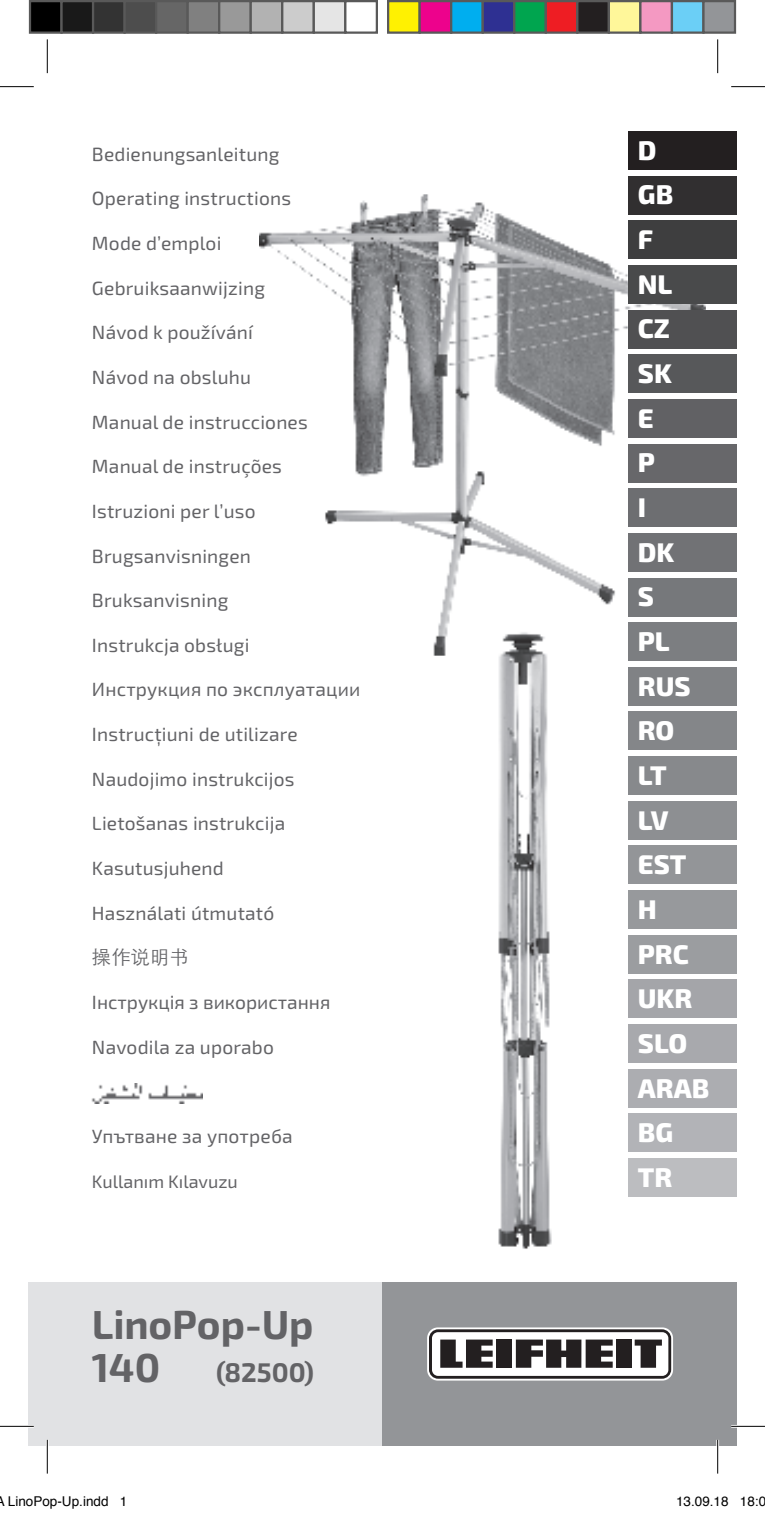
<style>
.page{position:relative;width:765px;height:1513px;background:#fff}
.page>*{position:absolute;margin:0;border:0;box-sizing:border-box;transform-origin:0 0}
.t1{font:700 40.5px/42.8px "Exo 2";letter-spacing:-.005em;color:#636366}
.t2{font:800 27px/44.6px "Exo 2";color:#fff}
.t3{font:700 27px "Exo 2";color:#636366}
.t4{font:19.12px "Exo 2";letter-spacing:.01em;color:#636366}
.t5{font:300 19.12px "ST Heiti TC";letter-spacing:.01em;color:#636366}
.t6{font:18px "Exo 2";color:#636366}
.t7{font:13.5px "Helvetica";color:#000}
</style>
<div class="page">
<img style="left:259px;top:194px;width:446px;height:461px">
<div style="left:28px;top:1281px;width:354px;height:164px;background:#e1e2e4"></div>
<div style="left:382px;top:1281px;width:354px;height:164px;background:#939598"></div>
<svg style="left:427px;top:1327px;width:245px;height:53px"></svg>
<div style="left:429px;top:1329px;width:241px;height:49px;background:#231f20;border-radius:9px"></div>
<div style="left:432px;top:1332px;width:236px;height:44px;background:#fff;border-radius:6px"></div>
<svg style="left:440px;top:1339px;width:52px;height:28px"></svg>
<div style="left:496px;top:1339px;width:15px;height:28px;background:#231f20"></div>
<svg style="left:515px;top:1339px;width:97px;height:28px"></svg>
<svg style="left:634px;top:1339px;width:27px;height:28px"></svg>
<div style="left:616px;top:1339px;width:15px;height:28px;background:#231f20"></div>
<div style="left:628px;top:131px;width:108px;height:39px;background:#231f20"></div>
<div style="left:628px;top:176px;width:108px;height:38px;background:#312f30"></div>
<div style="left:628px;top:221px;width:108px;height:38px;background:#3e3e3f"></div>
<div style="left:628px;top:265px;width:108px;height:38px;background:#494a4b"></div>
<div style="left:628px;top:310px;width:108px;height:38px;background:#505052"></div>
<div style="left:628px;top:355px;width:108px;height:38px;background:#57585a"></div>
<div style="left:628px;top:399px;width:108px;height:38px;background:#616164"></div>
<div style="left:628px;top:444px;width:108px;height:38px;background:#67676a"></div>
<div style="left:628px;top:488px;width:108px;height:39px;background:#6d6e71"></div>
<div style="left:628px;top:533px;width:108px;height:38px;background:#717275"></div>
<div style="left:628px;top:578px;width:108px;height:38px;background:#76787b"></div>
<div style="left:628px;top:622px;width:108px;height:39px;background:#7c7e81"></div>
<div style="left:628px;top:667px;width:108px;height:38px;background:#808285"></div>
<div style="left:628px;top:712px;width:108px;height:38px;background:#848689"></div>
<div style="left:628px;top:756px;width:108px;height:39px;background:#87898c"></div>
<div style="left:628px;top:801px;width:108px;height:38px;background:#8d8f92"></div>
<div style="left:628px;top:846px;width:108px;height:38px;background:#939598"></div>
<div style="left:628px;top:890px;width:108px;height:39px;background:#97999c"></div>
<div style="left:628px;top:935px;width:108px;height:38px;background:#9b9da0"></div>
<div style="left:628px;top:980px;width:108px;height:38px;background:#a4a5a9"></div>
<div style="left:628px;top:1024px;width:108px;height:38px;background:#a8a9ad"></div>
<div style="left:628px;top:1069px;width:108px;height:38px;background:#acadb1"></div>
<div style="left:628px;top:1113px;width:108px;height:39px;background:#b2b3b7"></div>
<div style="left:628px;top:1158px;width:108px;height:38px;background:#bcbdc0"></div>
<img style="left:488px;top:616px;width:71px;height:633px">
<img style="left:91px;top:1083px;width:111px;height:20px">
<hr style="left:0;top:1425px;width:34px;height:2px;background:#fff">
<hr style="left:730px;top:1425px;width:34px;height:2px;background:#fff">
<hr style="left:46px;top:1439px;width:3px;height:34px;background:#fff">
<hr style="left:716px;top:1439px;width:2px;height:34px;background:#fff">
<hr style="left:0;top:86px;width:34px;height:1px;background:#000">
<hr style="left:730px;top:86px;width:34px;height:1px;background:#000">
<hr style="left:0;top:1426px;width:34px;height:1px;background:#000">
<hr style="left:730px;top:1426px;width:34px;height:1px;background:#000">
<hr style="left:47px;top:39px;width:1px;height:34px;background:#000">
<hr style="left:47px;top:1439px;width:1px;height:34px;background:#000">
<hr style="left:717px;top:39px;width:1px;height:34px;background:#000">
<hr style="left:717px;top:1439px;width:1px;height:34px;background:#000">
<div style="left:30px;top:1px;width:31px;height:32px;background:#000"></div>
<div style="left:29px;top:0;width:34px;height:34px;border:2px solid #595959"></div>
<div style="left:61px;top:1px;width:32px;height:32px;background:#191919"></div>
<div style="left:60px;top:0;width:34px;height:34px;border:2px solid #595959"></div>
<div style="left:93px;top:1px;width:31px;height:32px;background:#333"></div>
<div style="left:92px;top:0;width:34px;height:34px;border:2px solid #595959"></div>
<div style="left:124px;top:1px;width:32px;height:32px;background:#4d4d4d"></div>
<div style="left:123px;top:0;width:34px;height:34px;border:2px solid #595959"></div>
<div style="left:156px;top:1px;width:31px;height:32px;background:#666"></div>
<div style="left:155px;top:0;width:34px;height:34px;border:2px solid #595959"></div>
<div style="left:187px;top:1px;width:32px;height:32px;background:#808080"></div>
<div style="left:186px;top:0;width:34px;height:34px;border:2px solid #595959"></div>
<div style="left:219px;top:1px;width:31px;height:32px;background:#999"></div>
<div style="left:218px;top:0;width:34px;height:34px;border:2px solid #595959"></div>
<div style="left:250px;top:1px;width:32px;height:32px;background:#b2b2b2"></div>
<div style="left:249px;top:0;width:34px;height:34px;border:2px solid #595959"></div>
<div style="left:282px;top:1px;width:31px;height:32px;background:#ccc"></div>
<div style="left:281px;top:0;width:34px;height:34px;border:2px solid #595959"></div>
<div style="left:313px;top:1px;width:32px;height:32px;background:#e5e5e5"></div>
<div style="left:312px;top:0;width:34px;height:34px;border:2px solid #595959"></div>
<div style="left:344px;top:0;width:34px;height:34px;border:2px solid #595959"></div>
<div style="left:388px;top:1px;width:31px;height:32px;background:#fff101"></div>
<div style="left:387px;top:0;width:33px;height:34px;border:2px solid #595959"></div>
<div style="left:419px;top:1px;width:32px;height:32px;background:#ed028c"></div>
<div style="left:418px;top:0;width:34px;height:34px;border:2px solid #595959"></div>
<div style="left:451px;top:1px;width:31px;height:32px;background:#00aeef"></div>
<div style="left:450px;top:0;width:33px;height:34px;border:2px solid #595959"></div>
<div style="left:482px;top:1px;width:32px;height:32px;background:#2e3092"></div>
<div style="left:481px;top:0;width:34px;height:34px;border:2px solid #595959"></div>
<div style="left:514px;top:1px;width:31px;height:32px;background:#00a54f"></div>
<div style="left:513px;top:0;width:33px;height:34px;border:2px solid #595959"></div>
<div style="left:545px;top:1px;width:32px;height:32px;background:#ee1d23"></div>
<div style="left:544px;top:0;width:34px;height:34px;border:2px solid #595959"></div>
<div style="left:577px;top:1px;width:31px;height:32px;background:#231f20"></div>
<div style="left:576px;top:0;width:33px;height:34px;border:2px solid #595959"></div>
<div style="left:608px;top:1px;width:32px;height:32px;background:#fff79a"></div>
<div style="left:607px;top:0;width:34px;height:34px;border:2px solid #595959"></div>
<div style="left:640px;top:1px;width:31px;height:32px;background:#f499c2"></div>
<div style="left:639px;top:0;width:33px;height:34px;border:2px solid #595959"></div>
<div style="left:671px;top:1px;width:32px;height:32px;background:#6bcff6"></div>
<div style="left:670px;top:0;width:34px;height:34px;border:2px solid #595959"></div>
<div style="left:703px;top:1px;width:31px;height:32px;background:#939598"></div>
<div style="left:702px;top:0;width:33px;height:34px;border:2px solid #595959"></div>
<p class="t4" style="left:92px;top:143px;width:189px">Bedienungsanleitung</p>
<p class="t4" style="left:92px;top:187px;width:200px">Operating instructions</p>
<p class="t4" style="left:92px;top:232px;width:131px">Mode d’emploi</p>
<p class="t4" style="left:92px;top:277px;width:174px">Gebruiksaanwijzing</p>
<p class="t4" style="left:92px;top:321px;width:162px">Návod k používání</p>
<p class="t4" style="left:92px;top:366px;width:160px">Návod na obsluhu</p>
<p class="t4" style="left:92px;top:411px;width:217px">Manual de instrucciones</p>
<p class="t4" style="left:92px;top:455px;width:191px">Manual de instruções</p>
<p class="t4" style="left:92px;top:500px;width:165px">Istruzioni per l’uso</p>
<p class="t4" style="left:92px;top:544px;width:160px">Brugsanvisningen</p>
<p class="t4" style="left:92px;top:589px;width:138px">Bruksanvisning</p>
<p class="t4" style="left:92px;top:634px;width:159px">Instrukcja obsługi</p>
<p class="t4" style="left:92px;top:678px;width:270px">Инструкция по эксплуатации</p>
<p class="t4" style="left:92px;top:723px;width:207px">Instrucțiuni de utilizare</p>
<p class="t4" style="left:92px;top:768px;width:204px">Naudojimo instrukcijos</p>
<p class="t4" style="left:92px;top:812px;width:195px">Lietošanas instrukcija</p>
<p class="t4" style="left:92px;top:857px;width:133px">Kasutusjuhend</p>
<p class="t4" style="left:92px;top:902px;width:184px">Használati útmutató</p>
<p class="t5" style="left:92px;top:941px;width:98px">操作说明书</p>
<p class="t4" style="left:92px;top:991px;width:240px">Інструкція з використання</p>
<p class="t4" style="left:92px;top:1035px;width:183px">Navodila za uporabo</p>
<p class="t4" style="left:92px;top:1125px;width:202px">Упътване за употреба</p>
<p class="t6" style="left:92px;top:1171px;width:147px">Kullanım Kılavuzu</p>
<h1 class="t1" style="left:92px;top:1304px;width:223px">LinoPop-Up<br>140</h1>
<h2 class="t3" style="left:216px;top:1356px;width:99px">(82500)</h2>
<h2 class="t2" style="left:637px;top:129px;width:73px">D<br>GB<br>F<br>NL<br>CZ<br>SK<br>E<br>P<br>I<br>DK<br>S<br>PL<br>RUS<br>RO<br>LT<br>LV<br>EST<br>H<br>PRC<br>UKR<br>SLO<br>ARAB<br>BG<br>TR</h2>
<p class="t7" style="left:8px;top:1496px;width:121px">LinoPop-Up.indd 1</p>
<p class="t7" style="left:675px;top:1496px;width:92px">13.09.18 18:0</p>
</div>
